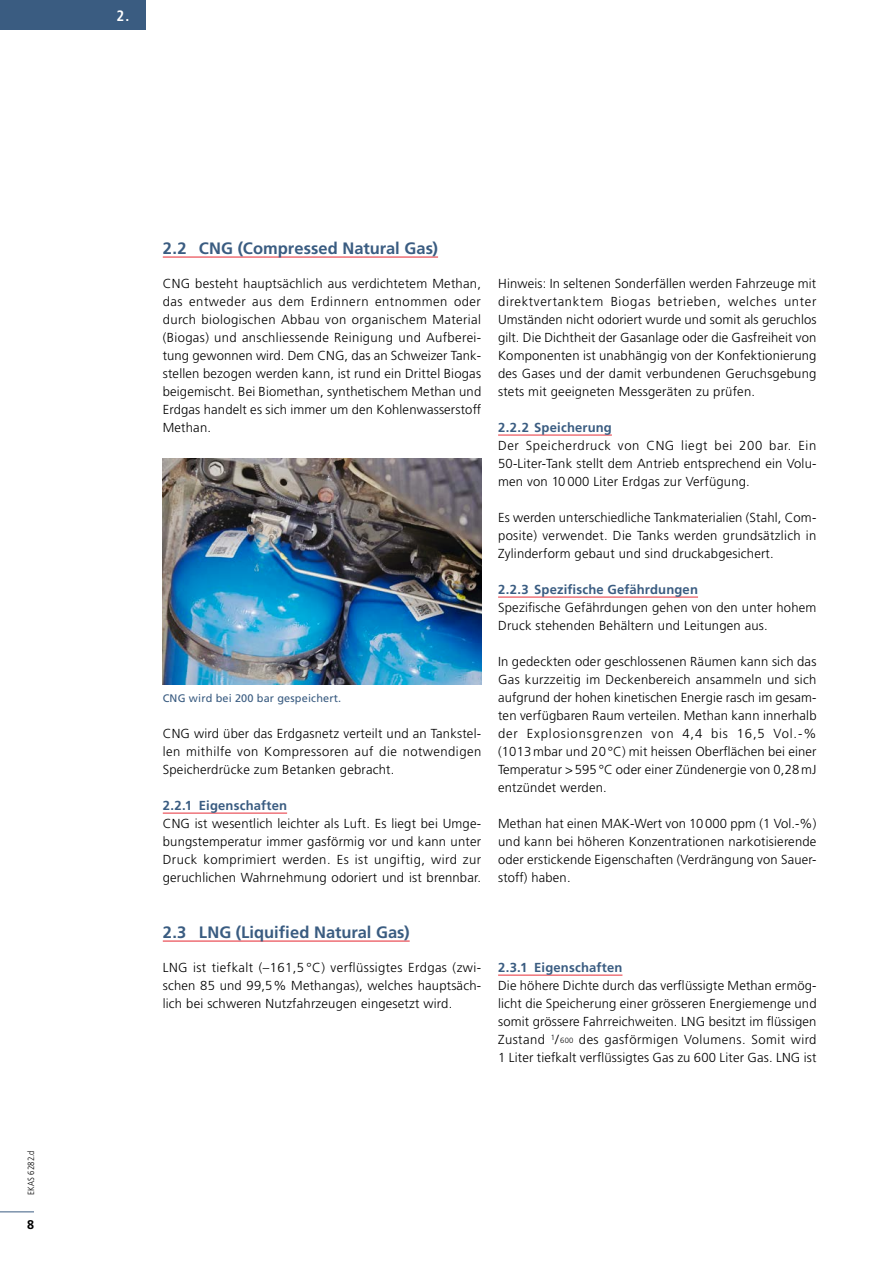
<style>
.page{position:relative;width:893px;height:1263px;background:#fff}
.page>*{position:absolute;margin:0;border:0;box-sizing:border-box;transform-origin:0 0}
.t1{font:700 16.5px "Frutiger LT Std";letter-spacing:.005em;color:#3a5c81}
.t2{font:700 condensed 15px "Frutiger LT Std";color:#fff}
.t3{font:300 13.05px/18px "Frutiger LT Std";letter-spacing:.015em;color:#000;text-align:justify}
.t4{font:700 13.05px "Frutiger LT Std";letter-spacing:.01em;color:#3a5c81}
.t5{font:700 12.6px "Frutiger LT Std";color:#000}
.t6{font:10.95px "Frutiger LT Std";letter-spacing:.015em;color:#3a5c81}
.t7{font:300 condensed 9px "Frutiger LT Std";letter-spacing:.015em;color:#000}
.s1{font-size:7.65px}
</style>
<div class="page">
<div style="left:0;top:0;width:146px;height:30px;background:#3a5c81"></div>
<hr style="left:163px;top:813px;width:124px;height:1px;background:#e62f39">
<hr style="left:498px;top:435px;width:114px;height:1px;background:#e62f39">
<hr style="left:498px;top:597px;width:200px;height:1px;background:#e62f39">
<hr style="left:498px;top:975px;width:124px;height:1px;background:#e62f39">
<hr style="left:163px;top:256px;width:275px;height:2px;background:#e62f39">
<hr style="left:163px;top:940px;width:247px;height:1px;background:#e62f39">
<img style="left:163px;top:458px;width:318px;height:226px">
<hr style="left:0;top:1211px;width:34px;height:1px;background:#3a5c81">
<p class="t2" style="left:116px;top:7px;width:14px">2.</p>
<p class="t7" style="left:26px;top:1195px;width:46px;rotate:-90deg">EKAS 6282.d</p>
<p class="t5" style="left:27px;top:1218px;width:9px">8</p>
<p class="t1" style="left:163px;top:239px;width:277px">2.2 CNG (Compressed Natural Gas)</p>
<p class="t3" style="left:163px;top:275px;width:320px">CNG besteht hauptsächlich aus verdichtetem Methan, das entweder aus dem Erdinnern entnommen oder durch biologischen Abbau von organischem Material (Biogas) und anschliessende Reinigung und Aufberei&shy;tung gewonnen wird. Dem CNG, das an Schweizer Tank&shy;stellen bezogen werden kann, ist rund ein Drittel Biogas beigemischt. Bei Biomethan, synthetischem Methan und Erdgas handelt es sich immer um den Kohlenwasserstoff Methan.</p>
<p class="t6" style="left:163px;top:694px;width:180px">CNG wird bei 200 bar gespeichert.</p>
<p class="t3" style="left:163px;top:725px;width:320px">CNG wird über das Erdgasnetz verteilt und an Tankstel&shy;len mithilfe von Kompressoren auf die notwendigen Speicherdrücke zum Betanken gebracht.</p>
<p class="t4" style="left:163px;top:798px;width:126px">2.2.1 Eigenschaften</p>
<p class="t3" style="left:163px;top:815px;width:320px">CNG ist wesentlich leichter als Luft. Es liegt bei Umge&shy;bungstemperatur immer gasförmig vor und kann unter Druck komprimiert werden. Es ist ungiftig, wird zur geruchlichen Wahrnehmung odoriert und ist brennbar.</p>
<p class="t1" style="left:163px;top:923px;width:248px">2.3 LNG (Liquified Natural Gas)</p>
<p class="t3" style="left:163px;top:959px;width:320px">LNG ist tiefkalt (–161,5 °C) verflüssigtes Erdgas (zwi&shy;schen 85 und 99,5 % Methangas), welches hauptsäch&shy;lich bei schweren Nutzfahrzeugen eingesetzt wird.</p>
<p class="t3" style="left:498px;top:275px;width:320px">Hinweis: In seltenen Sonderfällen werden Fahrzeuge mit direktvertanktem Biogas betrieben, welches unter Umständen nicht odoriert wurde und somit als geruchlos gilt. Die Dichtheit der Gasanlage oder die Gasfreiheit von Komponenten ist unabhängig von der Konfektionierung des Gases und der damit verbundenen Geruchsgebung stets mit geeigneten Messgeräten zu prüfen.</p>
<p class="t4" style="left:498px;top:420px;width:115px">2.2.2 Speicherung</p>
<p class="t3" style="left:498px;top:437px;width:320px">Der Speicherdruck von CNG liegt bei 200 bar. Ein 50-Liter-Tank stellt dem Antrieb entsprechend ein Volu&shy;men von 10 000 Liter Erdgas zur Verfügung.</p>
<p class="t3" style="left:498px;top:509px;width:320px">Es werden unterschiedliche Tankmaterialien (Stahl, Com&shy;posite) verwendet. Die Tanks werden grundsätzlich in Zylinderform gebaut und sind druckabgesichert.</p>
<p class="t4" style="left:498px;top:582px;width:201px">2.2.3 Spezifische Gefährdungen</p>
<p class="t3" style="left:498px;top:599px;width:320px">Spezifische Gefährdungen gehen von den unter hohem<br>Druck stehenden Behältern und Leitungen aus.</p>
<p class="t3" style="left:498px;top:653px;width:320px">In gedeckten oder geschlossenen Räumen kann sich das Gas kurzzeitig im Deckenbereich ansammeln und sich aufgrund der hohen kinetischen Energie rasch im gesam&shy;ten verfügbaren Raum verteilen. Methan kann innerhalb der Explosionsgrenzen von 4,4 bis 16,5 Vol.-% (1013 mbar und 20 °C) mit heissen Oberflächen bei einer Temperatur &gt; 595 °C oder einer Zündenergie von 0,28 mJ entzündet werden.</p>
<p class="t3" style="left:498px;top:815px;width:320px">Methan hat einen MAK-Wert von 10 000 ppm (1 Vol.-%) und kann bei höheren Konzentrationen narkotisierende oder erstickende Eigenschaften (Verdrängung von Sauer&shy;stoff) haben.</p>
<p class="t4" style="left:498px;top:960px;width:126px">2.3.1 Eigenschaften</p>
<p class="t3" style="left:498px;top:977px;width:320px">Die höhere Dichte durch das verflüssigte Methan ermög&shy;licht die Speicherung einer grösseren Energiemenge und somit grössere Fahrreichweiten. LNG besitzt im flüssigen Zustand <sup>1</sup>/ <span class="s1">600</span> des gasförmigen Volumens. Somit wird 1 Liter tiefkalt verflüssigtes Gas zu 600 Liter Gas. LNG ist</p>
</div>
